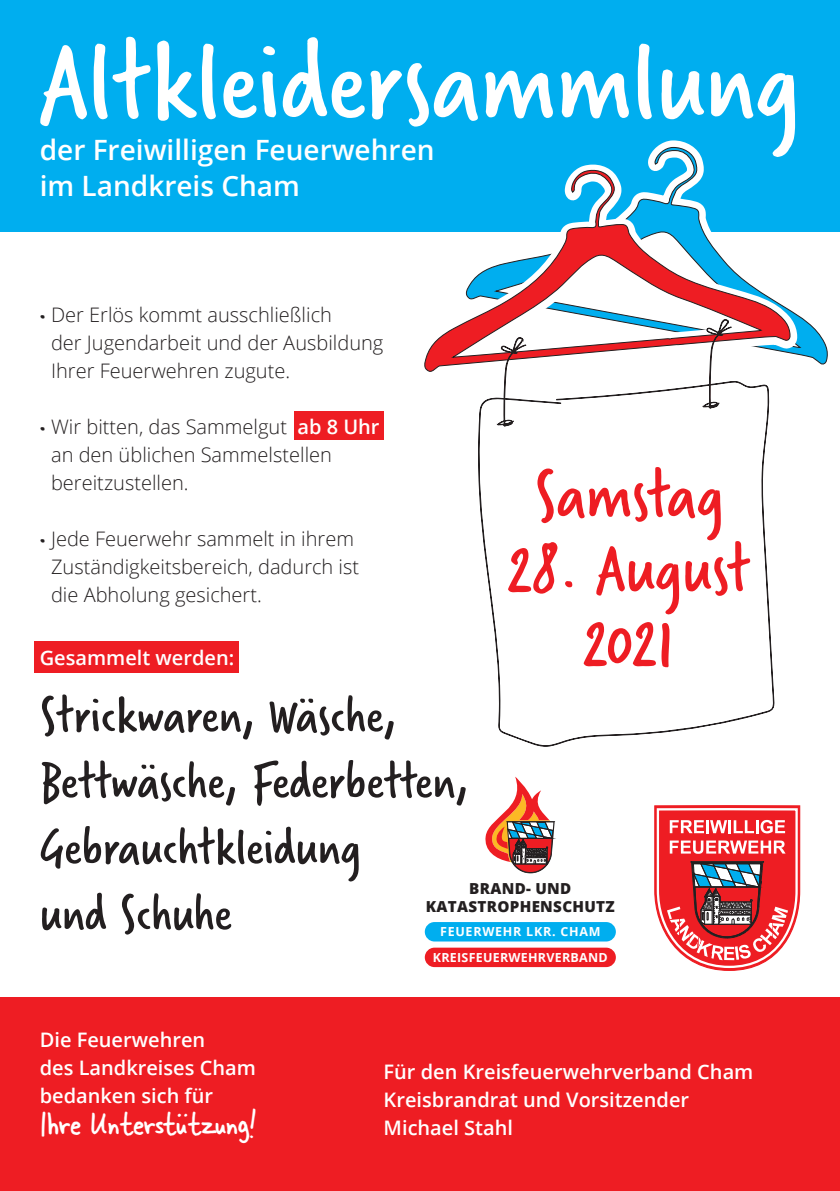
<style>
.page{position:relative;width:840px;height:1191px;background:#fff}
.page>*{position:absolute;margin:0;border:0;box-sizing:border-box;transform-origin:0 0}
.t1{font:118px "Verveine";color:#fff}
.t2{font:72px/74px "Verveine";color:#ee1d23;text-align:center}
.t3{font:54px/66px "Verveine";color:#231f20}
.t4{font:36px "Skippy Sharp";color:#fff}
.t5{font:600 28px/36px "Open Sans";color:#fff}
.t6{font:300 20px/28px "Open Sans";color:#231f20}
.t7{font:600 20px/28px "Open Sans";color:#fff}
.t8{font:800 15.2px/18.2px "Open Sans";letter-spacing:.02em;color:#231f20;text-align:center}
.t9{font:700 12.4px/25.2px "Open Sans";letter-spacing:.02em;color:#fff;text-align:center}
.s1{font-family:"Verveine";font-weight:400}
.s2{font-weight:600;color:#fff}
</style>
<div class="page">
<div style="left:0;top:997px;width:839px;height:194px;background:#ee1d23"></div>
<div style="left:0;top:0;width:839px;height:231px;background:#00aeef"></div>
<div style="left:294px;top:411px;width:89px;height:29px;background:#ee1d23"></div>
<svg style="left:654px;top:805px;width:146px;height:166px"></svg>
<hr style="left:693px;top:886px;width:66px;height:1px;background:#231f20">
<div style="left:35px;top:641px;width:204px;height:32px;background:#ee1d23"></div>
<svg style="left:650px;top:147px;width:177px;height:218px"></svg>
<svg style="left:397px;top:154px;width:413px;height:211px"></svg>
<svg style="left:422px;top:168px;width:369px;height:204px"></svg>
<svg style="left:496px;top:335px;width:30px;height:44px"></svg>
<svg style="left:478px;top:379px;width:296px;height:368px"></svg>
<svg style="left:701px;top:317px;width:31px;height:155px"></svg>
<div style="left:424px;top:922px;width:191px;height:19px;background:#00aeef;border-radius:10px"></div>
<div style="left:424px;top:947px;width:191px;height:20px;background:#ee1d23;border-radius:10px"></div>
<svg style="left:485px;top:776px;width:70px;height:97px"></svg>
<h1 class="t1" style="left:40px;top:1px;width:761px">Altkleidersammlung</h1>
<h3 class="t5" style="left:40px;top:131px;width:396px">der Freiwilligen Feuerwehren im Landkreis Cham</h3>
<p class="t6" style="left:51px;top:300px;width:333px;text-indent:-11px"><span class="s1">•</span> Der Erlös kommt ausschließlich<br>der Jugendarbeit und der Ausbildung<br>Ihrer Feuerwehren zugute.</p>
<p class="t6" style="left:51px;top:412px;width:330px;text-indent:-11px"><span class="s1">•</span> Wir bitten, das Sammelgut <span class="s2">ab 8 Uhr </span>an den üblichen Sammelstellen bereitzustellen.</p>
<h2 class="t2" style="left:534px;top:458px;width:191px">Samstag</h2>
<h2 class="t2" style="left:507px;top:533px;width:244px">28. August<br>2021</h2>
<p class="t6" style="left:51px;top:524px;width:309px;text-indent:-11px"><span class="s1">•</span> Jede Feuerwehr sammelt in ihrem<br>Zuständigkeitsbereich, dadurch ist die Abholung gesichert.</p>
<p class="t7" style="left:40px;top:643px;width:196px">Gesammelt werden:</p>
<h3 class="t3" style="left:40px;top:683px;width:430px">Strickwaren, Wäsche,<br>Bettwäsche, Federbetten,<br>Gebrauchtkleidung<br>und Schuhe</h3>
<p class="t8" style="left:425px;top:878px;width:190px">BRAND- UND<br>KATASTROPHENSCHUTZ</p>
<p class="t9" style="left:432px;top:919px;width:176px">FEUERWEHR LKR. CHAM<br>KREISFEUERWEHRVERBAND</p>
<p class="t7" style="left:40px;top:1025px;width:217px">Die Feuerwehren<br>des Landkreises Cham bedanken sich für</p>
<h3 class="t4" style="left:40px;top:1097px;width:218px">Ihre Unterstützung!</h3>
<p class="t7" style="left:383px;top:1057px;width:371px">Für den Kreisfeuerwehrverband Cham<br>Kreisbrandrat und Vorsitzender<br>Michael Stahl</p>
</div>
